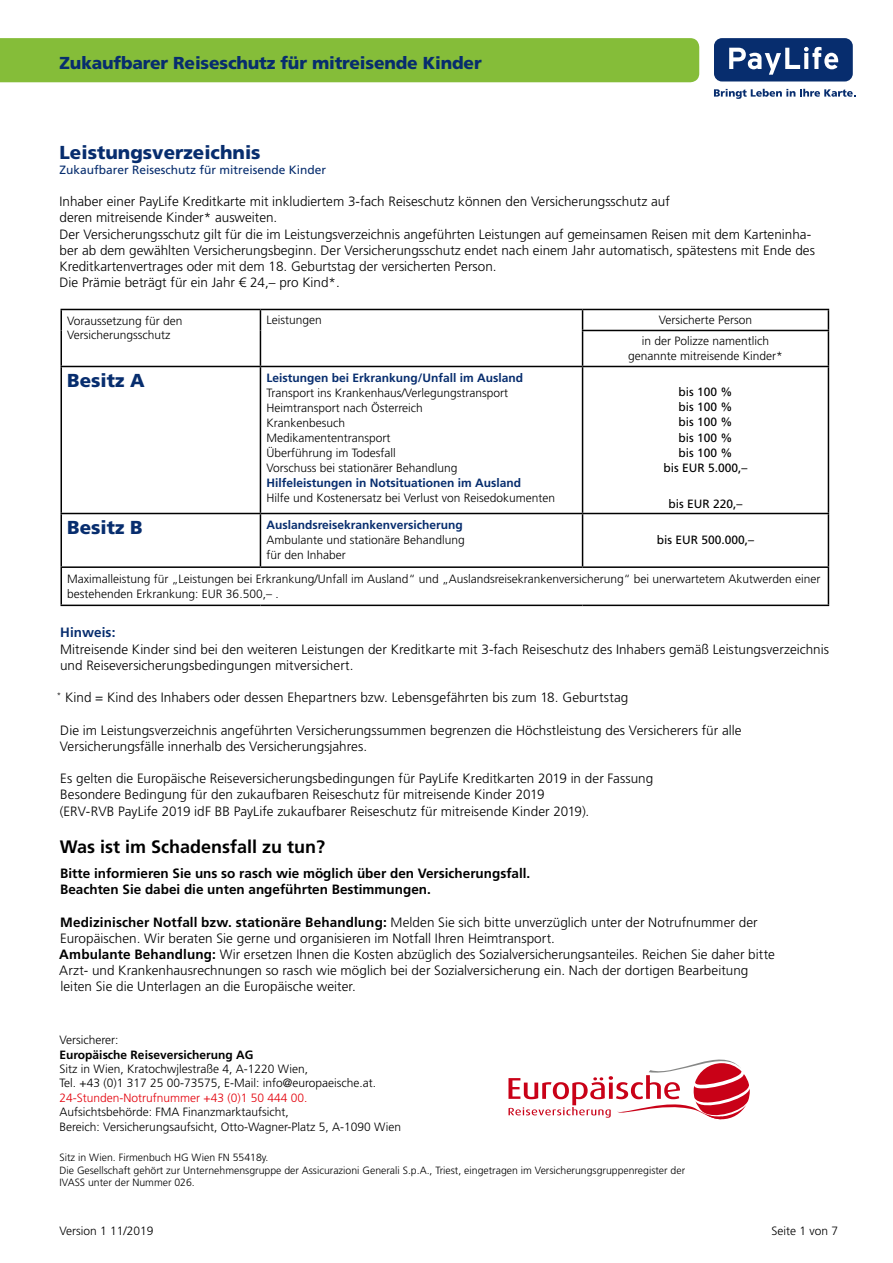
<style>
.page{position:relative;width:893px;height:1263px;background:#fff}
.page>*{position:absolute;margin:0;border:0;box-sizing:border-box;transform-origin:0 0}
.t1{font:900 18.75px "Frutiger";color:#072d6e}
.t2{font:700 18px "Frutiger";color:#000}
.t3{font:900 17.4px "Frutiger";letter-spacing:-.01em;color:#072d6e}
.t4{font:300 13.5px/16.2px "Frutiger";letter-spacing:.005em;color:#000}
.t5{font:300 13.5px/16.2px "Frutiger LT Std";color:#000}
.t6{font:700 13.5px/16.2px "Frutiger";color:#000}
.t7{font:700 13.5px "Frutiger";letter-spacing:.005em;color:#072d6e}
.t8{font:300 12px/14.4px "Frutiger";color:#000}
.t9{font:300 12px/15px "Frutiger LT Std";color:#000;text-align:center}
.t10{font:12px/15px "Frutiger LT Std";color:#000;text-align:center}
.t11{font:700 12px "Frutiger";color:#072d6e}
.t12{font:12px "Frutiger";color:#072d6e}
.t13{font:700 12px "Frutiger LT Std";color:#072d6e}
.t14{font:300 12px "Frutiger";color:#e3000b}
.t15{font:700 12px "Frutiger";color:#000}
.t16{font:300 10.5px/12.6px "Frutiger LT Std";color:#000}
.s1{font-weight:700}
</style>
<div class="page">
<div style="left:0;top:38px;width:699px;height:44px;background:#85bd39"></div>
<div style="left:714px;top:38px;width:139px;height:43px;background:#072d6e;border-radius:8px"></div>
<svg style="left:729px;top:47px;width:109px;height:28px"></svg>
<svg style="left:714px;top:89px;width:141px;height:10px"></svg>
<svg style="left:260px;top:310px;width:1px;height:20px"></svg>
<svg style="left:582px;top:310px;width:1px;height:20px"></svg>
<hr style="left:260px;top:330px;width:1px;height:36px;background:#000">
<hr style="left:582px;top:331px;width:1px;height:35px;background:#000">
<hr style="left:61px;top:309px;width:199px;height:1px;background:#000">
<svg style="left:61px;top:310px;width:1px;height:20px"></svg>
<hr style="left:260px;top:309px;width:323px;height:1px;background:#000">
<hr style="left:583px;top:309px;width:246px;height:1px;background:#000">
<svg style="left:828px;top:310px;width:1px;height:20px"></svg>
<hr style="left:61px;top:330px;width:1px;height:36px;background:#000">
<hr style="left:828px;top:331px;width:1px;height:35px;background:#000">
<hr style="left:582px;top:330px;width:247px;height:1px;background:#000">
<hr style="left:61px;top:366px;width:199px;height:1px;background:#000">
<hr style="left:61px;top:367px;width:1px;height:146px;background:#000">
<hr style="left:260px;top:366px;width:323px;height:1px;background:#000">
<hr style="left:260px;top:367px;width:1px;height:146px;background:#000">
<hr style="left:583px;top:366px;width:246px;height:1px;background:#000">
<hr style="left:582px;top:367px;width:1px;height:146px;background:#000">
<hr style="left:828px;top:367px;width:1px;height:146px;background:#000">
<hr style="left:61px;top:513px;width:199px;height:1px;background:#000">
<hr style="left:61px;top:514px;width:1px;height:52px;background:#000">
<hr style="left:260px;top:513px;width:323px;height:1px;background:#000">
<hr style="left:260px;top:514px;width:1px;height:52px;background:#000">
<hr style="left:583px;top:513px;width:246px;height:1px;background:#000">
<hr style="left:582px;top:514px;width:1px;height:52px;background:#000">
<hr style="left:828px;top:514px;width:1px;height:52px;background:#000">
<hr style="left:61px;top:566px;width:199px;height:2px;background:#000">
<hr style="left:61px;top:568px;width:1px;height:37px;background:#000">
<hr style="left:260px;top:566px;width:323px;height:2px;background:#000">
<hr style="left:583px;top:566px;width:246px;height:2px;background:#000">
<hr style="left:828px;top:568px;width:1px;height:37px;background:#000">
<hr style="left:61px;top:605px;width:199px;height:1px;background:#000">
<hr style="left:260px;top:605px;width:323px;height:1px;background:#000">
<hr style="left:583px;top:605px;width:246px;height:1px;background:#000">
<svg style="left:508px;top:1059px;width:242px;height:61px"></svg>
<p class="t3" style="left:60px;top:52px;width:424px">Zukaufbarer Reiseschutz für mitreisende Kinder</p>
<h1 class="t1" style="left:60px;top:141px;width:203px">Leistungsverzeichnis</h1>
<p class="t12" style="left:60px;top:162px;width:268px">Zukaufbarer Reiseschutz für mitreisende Kinder</p>
<p class="t5" style="left:60px;top:194px;width:757px">Inhaber einer PayLife Kreditkarte mit inkludiertem 3-fach Reiseschutz können den Versicherungsschutz auf<br>deren mitreisende Kinder* ausweiten.<br>Der Versicherungsschutz gilt für die im Leistungsverzeichnis angeführten Leistungen auf gemeinsamen Reisen mit dem Karteninha&shy;ber ab dem gewählten Versicherungsbeginn. Der Versicherungsschutz endet nach einem Jahr automatisch, spätestens mit Ende des Kreditkartenvertrages oder mit dem 18. Geburtstag der versicherten Person.<br>Die Prämie beträgt für ein Jahr € 24,– pro Kind*.</p>
<p class="t8" style="left:67px;top:313px;width:117px">Voraussetzung für den<br>Versicherungsschutz</p>
<p class="t9" style="left:266px;top:313px;width:57px">Leistungen</p>
<p class="t9" style="left:642px;top:310px;width:129px;line-height:21px">Versicherte Person<br>in der Polizze namentlich</p>
<p class="t9" style="left:628px;top:349px;width:156px">genannte mitreisende Kinder*</p>
<h1 class="t1" style="left:67px;top:369px;width:79px">Besitz A</h1>
<p class="t11" style="left:266px;top:371px;width:258px">Leistungen bei Erkrankung/Unfall im Ausland</p>
<p class="t9" style="left:266px;top:385px;width:243px;text-align:left">Transport ins Krankenhaus/Verlegungstransport<br>Heimtransport nach Österreich<br>Krankenbesuch<br>Medikamententransport<br>Überführung im Todesfall<br>Vorschuss bei stationärer Behandlung</p>
<p class="t13" style="left:266px;top:476px;width:256px">Hilfeleistungen in Notsituationen im Ausland</p>
<p class="t9" style="left:266px;top:490px;width:290px">Hilfe und Kostenersatz bei Verlust von Reisedokumenten</p>
<p class="t10" style="left:663px;top:385px;width:86px">bis 100 %<br>bis 100 %<br>bis 100 %<br>bis 100 %<br>bis 100 %<br>bis EUR 5.000,–</p>
<p class="t10" style="left:668px;top:496px;width:76px">bis EUR 220,–</p>
<h1 class="t1" style="left:67px;top:516px;width:77px">Besitz B</h1>
<p class="t11" style="left:266px;top:518px;width:198px">Auslandsreisekrankenversicherung</p>
<p class="t8" style="left:266px;top:532px;width:200px;line-height:15px">Ambulante und stationäre Behandlung für den Inhaber</p>
<p class="t10" style="left:657px;top:532px;width:99px">bis EUR 500.000,–</p>
<p class="t8" style="left:67px;top:571px;width:755px;line-height:15px">Maximalleistung für „Leistungen bei Erkrankung/Unfall im Ausland“ und „Auslandsreisekrankenversicherung“ bei unerwartetem Akutwerden einer bestehenden Erkrankung: EUR 36.500,– .</p>
<p class="t7" style="left:60px;top:625px;width:57px">Hinweis:</p>
<p class="t4" style="left:60px;top:641px;width:770px">Mitreisende Kinder sind bei den weiteren Leistungen der Kreditkarte mit 3-fach Reiseschutz des Inhabers gemäß Leistungsverzeichnis und Reiseversicherungsbedingungen mitversichert.</p>
<p class="t4" style="left:57px;top:689px;width:573px"><sup>*</sup> Kind = Kind des Inhabers oder dessen Ehepartners bzw. Lebensgefährten bis zum 18. Geburtstag</p>
<p class="t4" style="left:60px;top:722px;width:683px">Die im Leistungsverzeichnis angeführten Versicherungssummen begrenzen die Höchstleistung des Versicherers für alle<br>Versicherungsfälle innerhalb des Versicherungsjahres.</p>
<p class="t4" style="left:60px;top:770px;width:595px">Es gelten die Europäische Reiseversicherungsbedingungen für PayLife Kreditkarten 2019 in der Fassung<br>Besondere Bedingung für den zukaufbaren Reiseschutz für mitreisende Kinder 2019<br>(ERV-RVB PayLife 2019 idF BB PayLife zukaufbarer Reiseschutz für mitreisende Kinder 2019).</p>
<h2 class="t2" style="left:60px;top:836px;width:267px">Was ist im Schadensfall zu tun?</h2>
<p class="t6" style="left:60px;top:865px;width:472px">Bitte informieren Sie uns so rasch wie möglich über den Versicherungsfall.<br>Beachten Sie dabei die unten angeführten Bestimmungen.</p>
<p class="t4" style="left:59px;top:914px;width:717px"><span class="s1">Medizinischer Notfall bzw. stationäre Behandlung:</span> Melden Sie sich bitte unverzüglich unter der Notrufnummer der Europäischen. Wir beraten Sie gerne und organisieren im Notfall Ihren Heimtransport.<br><span class="s1">Ambulante Behandlung:</span> Wir ersetzen Ihnen die Kosten abzüglich des Sozialversicherungsanteiles. Reichen Sie daher bitte Arzt- und Krankenhausrechnungen so rasch wie möglich bei der Sozialversicherung ein. Nach der dortigen Bearbeitung leiten Sie die Unterlagen an die Europäische weiter.</p>
<p class="t8" style="left:60px;top:1033px;width:61px">Versicherer:</p>
<p class="t15" style="left:60px;top:1047px;width:195px">Europäische Reiseversicherung AG</p>
<p class="t8" style="left:60px;top:1061px;width:318px">Sitz in Wien, Kratochwjlestraße 4, A-1220 Wien,<br>Tel. +43 (0)1 317 25 00-73575, E-Mail: info@europaeische.at.</p>
<p class="t14" style="left:60px;top:1091px;width:249px">24-Stunden-Notrufnummer +43 (0)1 50 444 00.</p>
<p class="t8" style="left:60px;top:1105px;width:343px">Aufsichtsbehörde: FMA Finanzmarktaufsicht,<br>Bereich: Versicherungsaufsicht, Otto-Wagner-Platz 5, A-1090 Wien</p>
<p class="t16" style="left:60px;top:1151px;width:627px">Sitz in Wien. Firmenbuch HG Wien FN 55418y.<br>Die Gesellschaft gehört zur Unternehmensgruppe der Assicurazioni Generali S.p.A., Triest, eingetragen im Versicherungsgruppenregister der<br>IVASS unter der Nummer 026.</p>
<p class="t9" style="left:60px;top:1223px;width:96px">Version 1 11/2019</p>
<p class="t8" style="left:771px;top:1224px;width:68px">Seite 1 von 7</p>
</div>
